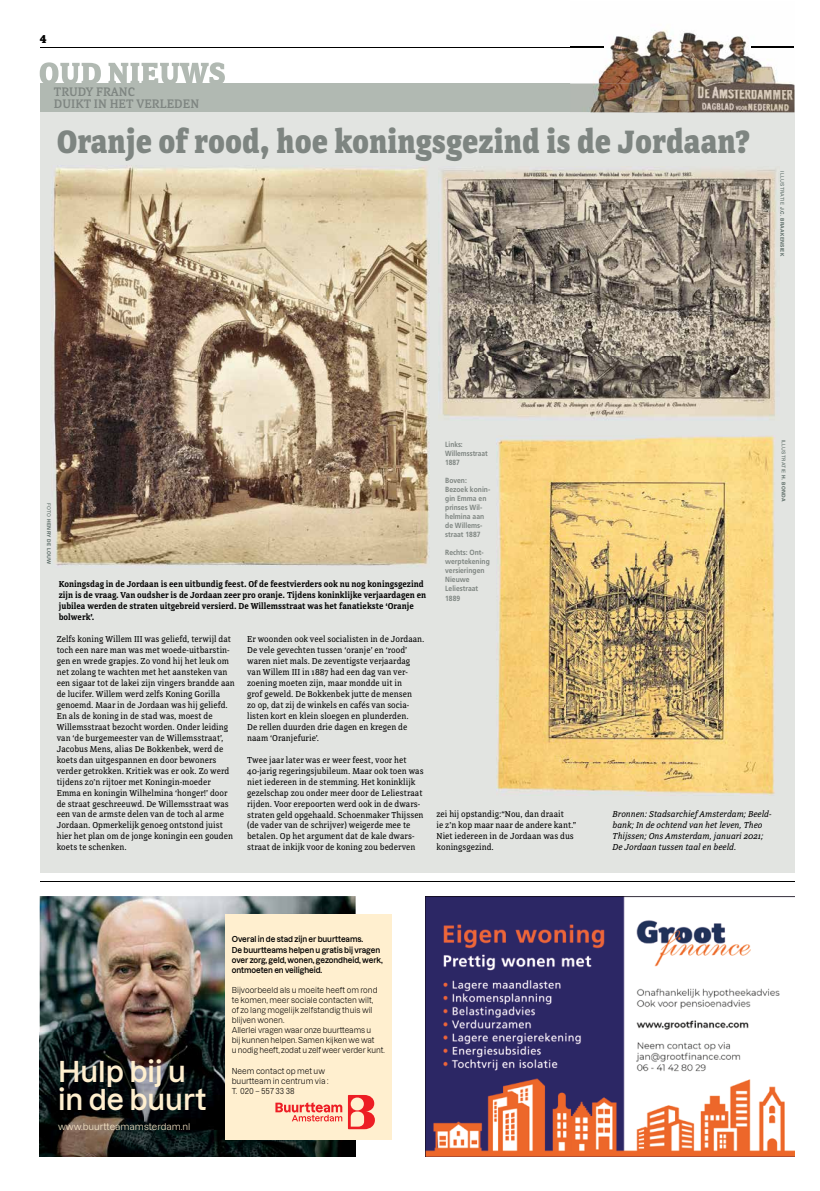
<style>
.page{position:relative;width:820px;height:1191px;background:#fff}
.page>*{position:absolute;margin:0;border:0;box-sizing:border-box;transform-origin:0 0}
.t1{font:800 34px "Directa Serif";color:#7e8581;scale:.95 1}
.t2{font:600 28.2px/28.2px "Dazzed";color:#ffefcf}
.t3{font:500 13px/12px "Directa Serif";color:#7e8581}
.t4{font:800 12px "Directa Serif";color:#000}
.t5{font:9.1px "Dazzed";color:#ffefcf}
.t6{font:9px/11px "Directa Serif";color:#000}
.t7{font:600 9px/11px "Directa Serif";color:#000}
.t8{font:italic 9px/11px "Directa Serif";color:#000}
.t9{font:8.1px/10.1px "Dazzed";color:#000;scale:.95 1}
.t10{font:600 8.1px/10.1px "Dazzed";letter-spacing:-.01em;color:#000;scale:.95 1}
.t11{font:700 7.5px/9px "Frutiger LT Std";color:#7e8581;scale:.9 1}
.t12{font:700 7.5px/9px "Frutiger LT Std";color:#7e8581;scale:.88 1}
.t13{font:700 5px "Univers LT Std";letter-spacing:.05em;color:#5b6b66}
.t14{font:5px "Univers LT Std";letter-spacing:.05em;color:#5b6b66}
.s1{font-weight:400}
.s2{font-weight:700}
</style>
<div class="page">
<hr style="left:40px;top:47px;width:563px;height:1px;background:#000">
<div style="left:40px;top:90px;width:754px;height:782px;background:#e2e4e1"></div>
<svg style="left:40px;top:62px;width:185px;height:22px"></svg>
<div style="left:40px;top:84px;width:593px;height:28px;background:#b1b9b2"></div>
<img style="left:570px;top:30px;width:224px;height:82px">
<img style="left:750px;top:47px;width:43px;height:1px">
<img style="left:570px;top:47px;width:33px;height:1px">
<img style="left:570px;top:84px;width:63px;height:28px">
<hr style="left:40px;top:881px;width:754px;height:1px;background:#000">
<img style="left:52px;top:166px;width:378px;height:400px">
<img style="left:40px;top:896px;width:315px;height:136px">
<hr style="left:355px;top:1032px;width:1px;height:125px;background:#000">
<img style="left:40px;top:1032px;width:315px;height:125px">
<div style="left:225px;top:914px;width:167px;height:225px;background:#ffefcf"></div>
<svg style="left:348px;top:1095px;width:27px;height:34px"></svg>
<svg style="left:275px;top:1102px;width:67px;height:19px"></svg>
<img style="left:425px;top:896px;width:369px;height:261px">
<img style="left:441px;top:169px;width:335px;height:250px">
<img style="left:496px;top:435px;width:278px;height:360px">
<h3 class="t4" style="left:40px;top:31px;width:8px">4</h3>
<h3 class="t3" style="left:54px;top:86px;width:147px">TRUDY FRANC<br>DUIKT IN HET VERLEDEN</h3>
<h1 class="t1" style="left:57px;top:121px;width:730px">Oranje of rood, hoe koningsgezind is de Jordaan?</h1>
<p class="t13" style="left:784px;top:171px;width:86px;rotate:90deg"><span class="s1">ILLUSTRATIE</span> J.C. BRAAKENSIEK</p>
<p class="t13" style="left:52px;top:503px;width:62px;rotate:90deg"><span class="s1">FOTO</span> HENRY DE LOUW</p>
<p class="t7" style="left:59px;top:579px;width:369px">Koningsdag in de Jordaan is een uitbundig feest. Of de feestvierders ook nu nog koningsgezind zijn is de vraag. Van oudsher is de Jordaan zeer pro oranje. Tijdens koninklijke verjaardagen en jubilea werden de straten uitgebreid versierd. De Willemsstraat was het fanatiekste ‘Oranje bolwerk’.</p>
<p class="t6" style="left:57px;top:633px;width:179px">Zelfs koning Willem III was geliefd, terwijl dat toch een nare man was met woede-uitbarstin&shy;gen en wrede grapjes. Zo vond hij het leuk om net zolang te wachten met het aansteken van een sigaar tot de lakei zijn vingers brandde aan de lucifer. Willem werd zelfs Koning Gorilla genoemd. Maar in de Jordaan was hij geliefd.<br>En als de koning in de stad was, moest de Willemsstraat bezocht worden. Onder leiding van ‘de burgemeester van de Willemsstraat’, Jacobus Mens, alias De Bokkenbek, werd de koets dan uitgespannen en door bewoners verder getrokken. Kritiek was er ook. Zo werd tijdens zo’n rijtoer met Koningin-moeder Emma en koningin Wilhelmina ‘honger!’ door de straat geschreeuwd. De Willemsstraat was een van de armste delen van de toch al arme Jordaan. Opmerkelijk genoeg ontstond juist hier het plan om de jonge koningin een gouden koets te schenken.</p>
<p class="t6" style="left:247px;top:633px;width:179px">Er woonden ook veel socialisten in de Jordaan.<br>De vele gevechten tussen ‘oranje’ en ‘rood’ waren niet mals. De zeventigste verjaardag van Willem III in 1887 had een dag van ver&shy;zoening moeten zijn, maar mondde uit in<br>grof geweld. De Bokkenbek jutte de mensen<br>zo op, dat zij de winkels en cafés van socia&shy;listen kort en klein sloegen en plunderden.<br>De rellen duurden drie dagen en kregen de naam ‘Oranjefurie’.</p>
<p class="t6" style="left:247px;top:754px;width:178px">Twee jaar later was er weer feest, voor het 40-jarig regeringsjubileum. Maar ook toen was niet iedereen in de stemming. Het koninklijk gezelschap zou onder meer door de Leliestraat rijden. Voor erepoorten werd ook in de dwars&shy;straten geld opgehaald. Schoenmaker Thijssen (de vader van de schrijver) weigerde mee te betalen. Op het argument dat de kale dwars&shy;straat de inkijk voor de koning zou bederven</p>
<p class="t12" style="left:445px;top:440px;width:50px">Links:<br>Willemsstraat<br>1887</p>
<p class="t11" style="left:445px;top:476px;width:52px">Boven:<br>Bezoek konin&shy;gin Emma en prinses Wil&shy;helmina aan de Willems&shy;straat 1887</p>
<p class="t11" style="left:445px;top:548px;width:51px">Rechts: Ont&shy;werptekening versieringen<br>Nieuwe<br>Leliestraat</p>
<p class="t11" style="left:445px;top:594px;width:18px">1889</p>
<p class="t14" style="left:786px;top:439px;width:63px;rotate:90deg">ILLUSTRATIE <span class="s2">H. BONDA</span></p>
<p class="t6" style="left:436px;top:809px;width:141px">zei hij opstandig:“Nou, dan draait<br>ie z’n kop maar naar de andere kant.”<br>Niet iedereen in de Jordaan was dus koningsgezind.</p>
<p class="t8" style="left:612px;top:809px;width:160px">Bronnen: Stadsarchief Amsterdam; Beeld&shy;bank; In de ochtend van het leven, Theo Thijssen; Ons Amsterdam, januari 2021; De Jordaan tussen taal en beeld.</p>
<h2 class="t2" style="left:58px;top:1054px;width:150px">Hulp bij u in de buurt</h2>
<p class="t5" style="left:58px;top:1118px;width:134px">www.buurtteamamsterdam.nl</p>
<p class="t10" style="left:232px;top:933px;width:160px">Overal in de stad zijn er buurtteams.<br>De buurtteams helpen u gratis bij vragen over zorg, geld, wonen, gezondheid, werk, ontmoeten en veiligheid.</p>
<p class="t9" style="left:232px;top:983px;width:162px">Bijvoorbeeld als u moeite heeft om rond te komen, meer sociale contacten wilt,<br>of zo lang mogelijk zelfstandig thuis wil blijven wonen.<br>Allerlei vragen waar onze buurtteams u<br>bij kunnen helpen. Samen kijken we wat<br>u nodig heeft, zodat u zelf weer verder kunt.</p>
<p class="t9" style="left:232px;top:1064px;width:103px">Neem contact op met uw buurtteam in centrum via :<br>T. 020 – 557 33 38</p>
</div>
